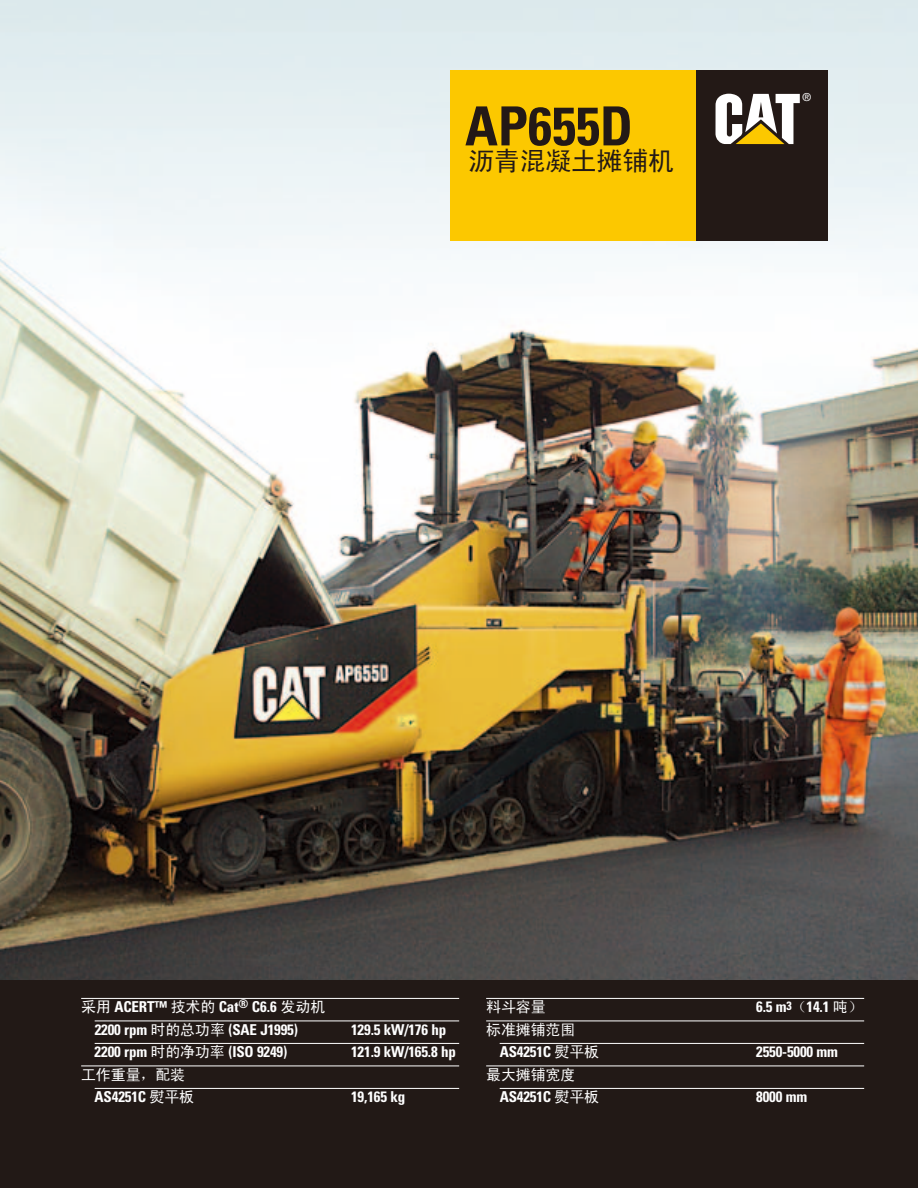
<style>
.page{position:relative;width:918px;height:1188px;background:#fff}
.page>*{position:absolute;margin:0;border:0;box-sizing:border-box;transform-origin:0 0}
.t1{font:700 condensed 54px "Univers";color:#231916}
.t2{font:26.25px "Sim Hei";letter-spacing:-.02em;color:#231916}
.t3{font:700 condensed 15px/22.5px "Univers";letter-spacing:-.01em;color:#fff}
.t4{font:15px "Sim Hei";letter-spacing:-.01em;color:#fff}
.t5{font:10.95px "Helvetica";color:#fff}
.s1{font-family:"Sim Hei";font-weight:400;font-stretch:normal}
</style>
<div class="page">
<img style="left:0;top:0;width:918px;height:981px">
<div style="left:0;top:981px;width:918px;height:207px;background:#221916"></div>
<hr style="left:486px;top:998px;width:378px;height:1px;background:#fff">
<hr style="left:486px;top:1021px;width:378px;height:1px;background:#fff">
<hr style="left:500px;top:1043px;width:364px;height:1px;background:#fff">
<hr style="left:486px;top:1066px;width:378px;height:1px;background:#fff">
<hr style="left:500px;top:1088px;width:364px;height:1px;background:#fff">
<hr style="left:81px;top:998px;width:378px;height:1px;background:#fff">
<hr style="left:95px;top:1021px;width:364px;height:1px;background:#fff">
<hr style="left:95px;top:1043px;width:364px;height:1px;background:#fff">
<hr style="left:81px;top:1066px;width:378px;height:1px;background:#fff">
<hr style="left:95px;top:1088px;width:364px;height:1px;background:#fff">
<div style="left:450px;top:70px;width:378px;height:172px;background:#fcc800"></div>
<div style="left:696px;top:70px;width:132px;height:172px;background:#231916"></div>
<svg style="left:716px;top:94px;width:84px;height:50px"></svg>
<h1 class="t1" style="left:465px;top:93px;width:169px">AP655D</h1>
<h2 class="t2" style="left:468px;top:148px;width:208px">沥青混凝土摊铺机</h2>
<p class="t5" style="left:803px;top:91px;width:10px">®</p>
<p class="t3" style="left:95px;top:996px;width:232px;text-indent:-13px"><span class="s1">采用</span> ACERT™ <span class="s1">技术的</span> Cat<sup>®</sup> C6.6 <span class="s1">发动机<br></span>2200 rpm <span class="s1">时的总功率</span> (SAE J1995)</p>
<p class="t3" style="left:351px;top:1018px;width:97px">129.5 kW/176 hp</p>
<p class="t3" style="left:95px;top:1041px;width:194px">2200 rpm <span class="s1">时的净功率</span> (ISO 9249)</p>
<p class="t3" style="left:351px;top:1041px;width:106px">121.9 kW/165.8 hp</p>
<p class="t4" style="left:81px;top:1067px;width:106px">工作重量，配装</p>
<p class="t3" style="left:95px;top:1086px;width:101px">AS4251C <span class="s1">熨平板</span></p>
<p class="t3" style="left:351px;top:1086px;width:56px">19,165 kg</p>
<p class="t4" style="left:486px;top:1000px;width:61px">料斗容量</p>
<p class="t3" style="left:756px;top:996px;width:108px">6.5 m<sup>3</sup><span class="s1">（</span>14.1 <span class="s1">吨）</span></p>
<p class="t4" style="left:486px;top:1022px;width:91px">标准摊铺范围</p>
<p class="t3" style="left:500px;top:1041px;width:101px">AS4251C <span class="s1">熨平板</span></p>
<p class="t3" style="left:756px;top:1041px;width:83px">2550-5000 mm</p>
<p class="t4" style="left:486px;top:1067px;width:91px">最大摊铺宽度</p>
<p class="t3" style="left:500px;top:1086px;width:101px">AS4251C <span class="s1">熨平板</span></p>
<p class="t3" style="left:756px;top:1086px;width:53px">8000 mm</p>
</div>
